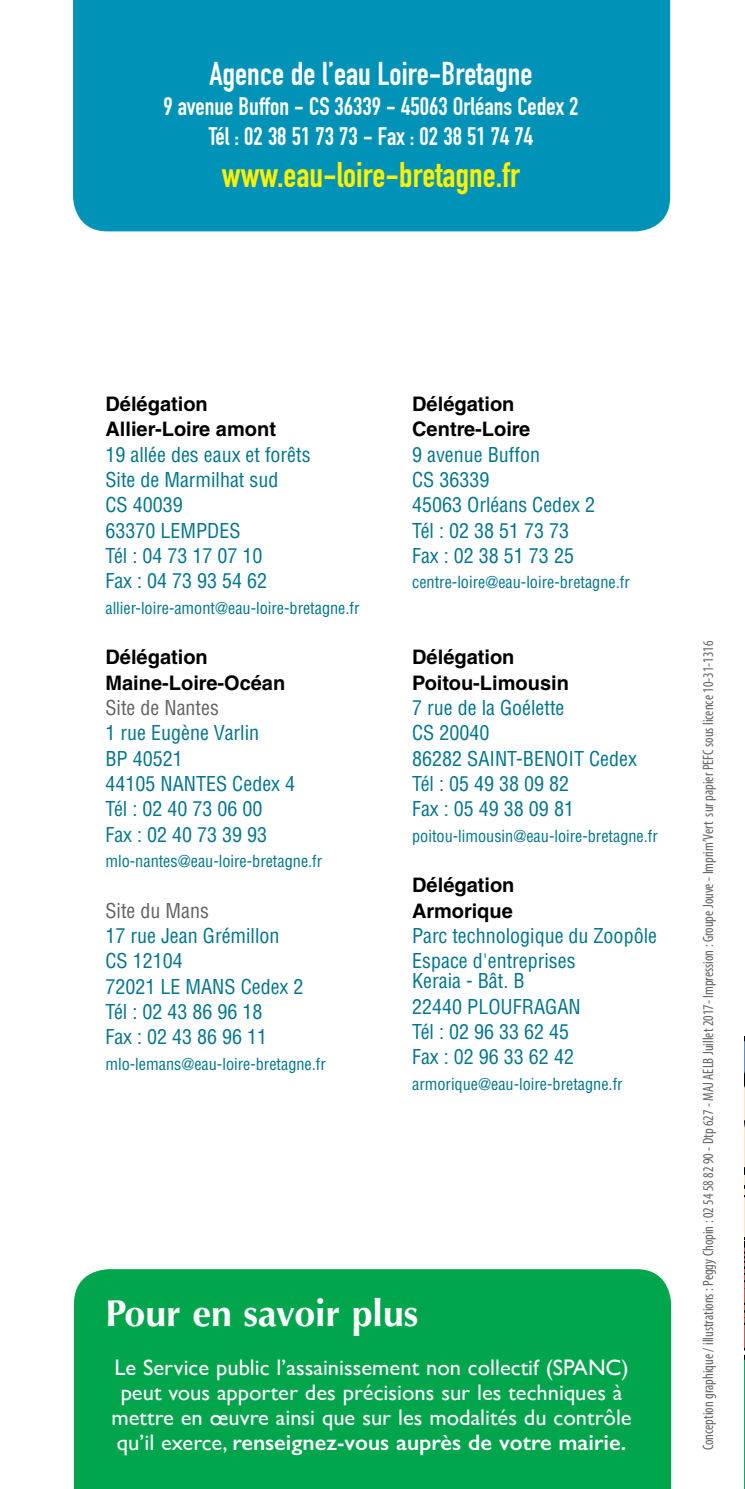
<style>
.page{position:relative;width:745px;height:1489px;background:#fff}
.page>*{position:absolute;margin:0;border:0;box-sizing:border-box;transform-origin:0 0}
.Normal_e{font:700 37.5px "Optima LT Std";color:#fff}
.Normal_e-2{font:35px "DIN Engschrift Std";color:#fff100}
.Normal_e-3{font:32.5px "DIN Engschrift Std";color:#fff}
.Normal_e-4{font:25px "DIN Engschrift Std";color:#fff}
.Normal_e-5{font:22.5px/25px "Gill Sans";color:#fff;text-align:center}
.Adresses{font:condensed 20px/20px "Helvetica LT Std";color:#00758c}
.Adresses-2{font:700 20px "Helvetica LT Std";color:#000}
.Adresses-3{font:condensed 20px "Helvetica LT Std";color:#636366}
.Adresses-4{font:condensed 16.25px "Helvetica LT Std";color:#00758c}
.Normal_e-6{font:condensed 15px "Myriad Pro";color:#636366;scale:.95 1}
.s1{font-weight:600}
</style>
<div class="page">
<svg style="left:744px;top:1036px;width:1px;height:452px"></svg>
<div style="left:73px;top:0;width:596px;height:231px;background:#0093b7"></div>
<div style="left:74px;top:1269px;width:596px;height:219px;background:#00a54c"></div>
<p class="Normal_e-3" style="left:209px;top:54px;width:324px">Agence de l’eau Loire-Bretagne</p>
<p class="Normal_e-4" style="left:163px;top:91px;width:416px">9 avenue Buffon - CS 36339 - 45063 Orléans Cedex 2</p>
<p class="Normal_e-4" style="left:208px;top:121px;width:326px">Tél : 02 38 51 73 73 - Fax : 02 38 51 74 74</p>
<p class="Normal_e-2" style="left:222px;top:154px;width:299px">www.eau-loire-bretagne.fr</p>
<p class="Adresses-2" style="left:105px;top:392px;width:104px">Délégation</p>
<p class="Adresses-2" style="left:105px;top:417px;width:172px">Allier-Loire amont</p>
<p class="Adresses" style="left:105px;top:444px;width:206px">19 allée des eaux et forêts</p>
<p class="Adresses" style="left:105px;top:469px;width:174px">Site de Marmilhat sud</p>
<p class="Adresses" style="left:105px;top:495px;width:79px">CS 40039</p>
<p class="Adresses" style="left:105px;top:520px;width:137px">63370 LEMPDES</p>
<p class="Adresses" style="left:105px;top:545px;width:158px">Tél : 04 73 17 07 10</p>
<p class="Adresses" style="left:105px;top:571px;width:163px">Fax : 04 73 93 54 62</p>
<p class="Adresses-4" style="left:105px;top:597px;width:255px">allier-loire-amont@eau-loire-bretagne.fr</p>
<p class="Adresses-2" style="left:105px;top:645px;width:104px">Délégation</p>
<p class="Adresses-2" style="left:105px;top:670px;width:181px">Maine-Loire-Océan</p>
<p class="Adresses-3" style="left:105px;top:695px;width:115px">Site de Nantes</p>
<p class="Adresses" style="left:105px;top:723px;width:155px">1 rue Eugène Varlin</p>
<p class="Adresses" style="left:105px;top:748px;width:79px">BP 40521</p>
<p class="Adresses" style="left:105px;top:773px;width:191px">44105 NANTES Cedex 4</p>
<p class="Adresses" style="left:105px;top:798px;width:158px">Tél : 02 40 73 06 00</p>
<p class="Adresses" style="left:105px;top:824px;width:163px">Fax : 02 40 73 39 93</p>
<p class="Adresses-4" style="left:105px;top:850px;width:218px">mlo-nantes@eau-loire-bretagne.fr</p>
<p class="Adresses-3" style="left:105px;top:897px;width:105px">Site du Mans</p>
<p class="Adresses" style="left:105px;top:925px;width:175px">17 rue Jean Grémillon</p>
<p class="Adresses" style="left:105px;top:950px;width:79px">CS 12104</p>
<p class="Adresses" style="left:105px;top:976px;width:199px">72021 LE MANS Cedex 2</p>
<p class="Adresses" style="left:105px;top:1001px;width:158px">Tél : 02 43 86 96 18</p>
<p class="Adresses" style="left:105px;top:1026px;width:163px">Fax : 02 43 86 96 11</p>
<p class="Adresses-4" style="left:105px;top:1053px;width:222px">mlo-lemans@eau-loire-bretagne.fr</p>
<p class="Adresses-2" style="left:412px;top:392px;width:104px">Délégation</p>
<p class="Adresses-2" style="left:412px;top:417px;width:120px">Centre-Loire</p>
<p class="Adresses" style="left:412px;top:444px;width:129px">9 avenue Buffon</p>
<p class="Adresses" style="left:412px;top:469px;width:79px">CS 36339</p>
<p class="Adresses" style="left:412px;top:495px;width:184px">45063 Orléans Cedex 2</p>
<p class="Adresses" style="left:412px;top:520px;width:158px">Tél : 02 38 51 73 73</p>
<p class="Adresses" style="left:412px;top:545px;width:163px">Fax : 02 38 51 73 25</p>
<p class="Adresses-4" style="left:412px;top:572px;width:219px">centre-loire@eau-loire-bretagne.fr</p>
<p class="Adresses-2" style="left:412px;top:645px;width:104px">Délégation</p>
<p class="Adresses-2" style="left:412px;top:670px;width:158px">Poitou-Limousin</p>
<p class="Adresses" style="left:412px;top:697px;width:154px">7 rue de la Goélette</p>
<p class="Adresses" style="left:412px;top:723px;width:79px">CS 20040</p>
<p class="Adresses" style="left:412px;top:748px;width:226px">86282 SAINT-BENOIT Cedex</p>
<p class="Adresses" style="left:412px;top:773px;width:158px">Tél : 05 49 38 09 82</p>
<p class="Adresses" style="left:412px;top:798px;width:163px">Fax : 05 49 38 09 81</p>
<p class="Adresses-4" style="left:412px;top:825px;width:247px">poitou-limousin@eau-loire-bretagne.fr</p>
<p class="Adresses-2" style="left:412px;top:873px;width:104px">Délégation</p>
<p class="Adresses-2" style="left:412px;top:898px;width:102px">Armorique</p>
<p class="Adresses" style="left:412px;top:925px;width:246px">Parc technologique du Zoopôle</p>
<p class="Adresses" style="left:412px;top:950px;width:165px">Espace d'entreprises<br>Keraia - Bât. B</p>
<p class="Adresses" style="left:412px;top:996px;width:170px">22440 PLOUFRAGAN</p>
<p class="Adresses" style="left:412px;top:1021px;width:158px">Tél : 02 96 33 62 45</p>
<p class="Adresses" style="left:412px;top:1046px;width:163px">Fax : 02 96 33 62 42</p>
<p class="Adresses-4" style="left:412px;top:1073px;width:212px">armorique@eau-loire-bretagne.fr</p>
<p class="Normal_e" style="left:105px;top:1291px;width:314px">Pour en savoir plus</p>
<p class="Normal_e-5" style="left:111px;top:1354px;width:521px">Le Service public l’assainissement non collectif (SPANC) peut vous apporter des précisions sur les techniques à mettre en œuvre ainsi que sur les modalités du contrôle qu’il exerce, <span class="s1">renseignez-vous auprès de votre mairie.</span></p>
<p class="Normal_e-6" style="left:698px;top:1449px;width:853px;rotate:-90deg">Conception graphique / illustrations : Peggy Chopin : 02 54 58 82 90 - Dtp 627 - MAJ AELB Juillet 2017- Impression : Groupe Jouve - Imprim’Vert sur papier PEFC sous licence 10-31-1316</p>
</div>
